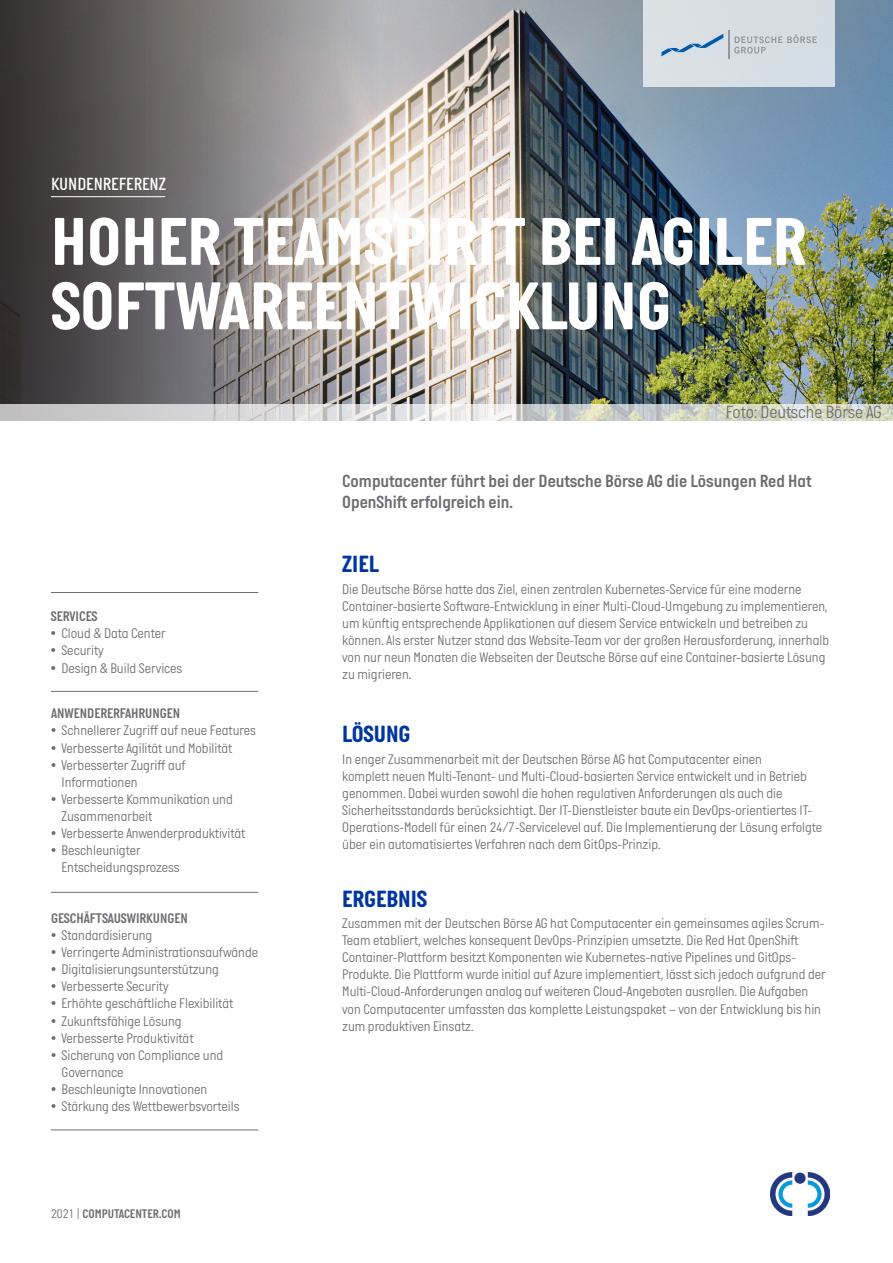
<style>
.page{position:relative;width:893px;height:1263px;background:#fff}
.page>*{position:absolute;margin:0;border:0;box-sizing:border-box;transform-origin:0 0}
.t1{font:700 69px/64.5px "Italian Plate No One";color:#fff}
.Main_Body_-_header{font:700 24px "Italian Plate No One";color:#0036a0}
.Subtitle{font:18px/21.6px "Italian Plate No One D Bd";color:#6c6d70}
.Quote_Text{font:300 18px "Italian Plate No One";color:#6c6d70}
.t2{font:500 18px "Italian Plate No One";color:#fff}
.Body{font:300 14.25px/17.1px "Italian Plate No One";color:#6c6d70}
.Body-2{font:14.25px "Italian Plate No One D Bd";color:#6c6d70}
.t3{font:12.75px "Italian Plate No One D Bd";color:#6c6d70}
.s1{font-family:"Italian Plate No One";font-weight:300}
</style>
<div class="page">
<img style="left:400px;top:0;width:493px;height:404px">
<svg style="left:0;top:0;width:400px;height:404px;background:#7d7878"></svg>
<div style="left:643px;top:0;width:192px;height:87px;background:#d7dee4"></div>
<hr style="left:51px;top:1129px;width:207px;height:1px;background:#6c6d70">
<hr style="left:51px;top:592px;width:207px;height:1px;background:#6c6d70">
<hr style="left:51px;top:196px;width:114px;height:1px;background:#fff">
<hr style="left:51px;top:691px;width:207px;height:1px;background:#6c6d70">
<hr style="left:51px;top:892px;width:207px;height:1px;background:#6c6d70">
<svg style="left:734px;top:35px;width:83px;height:19px"></svg>
<svg style="left:661px;top:34px;width:62px;height:22px"></svg>
<hr style="left:728px;top:31px;width:2px;height:28px;background:#90979d">
<svg style="left:0;top:404px;width:893px;height:17px;background:#d4d5d0"></svg>
<img style="left:771px;top:1172px;width:58px;height:43px">
<p class="t2" style="left:51px;top:174px;width:116px">KUNDENREFERENZ</p>
<p class="t1" style="left:51px;top:209px;width:756px">HOHER TEAMSPIRIT BEI AGILER<br>SOFTWAREENTWICKLUNG</p>
<p class="Quote_Text" style="left:726px;top:402px;width:158px">Foto: Deutsche Börse AG</p>
<p class="Body-2" style="left:51px;top:609px;width:48px">SERVICES</p>
<p class="Body" style="left:51px;top:626px;width:116px">• Cloud &amp; Data Center</p>
<p class="Body" style="left:51px;top:643px;width:54px">• Security</p>
<p class="Body" style="left:51px;top:660px;width:133px">• Design &amp; Build Services</p>
<p class="Body-2" style="left:51px;top:706px;width:131px">ANWENDERERFAHRUNGEN</p>
<p class="Body" style="left:51px;top:723px;width:206px">• Schnellerer Zugriff auf neue Features</p>
<p class="Body" style="left:51px;top:740px;width:183px">• Verbesserte Agilität und Mobilität</p>
<p class="Body" style="left:62px;top:757px;width:126px;text-indent:-11px">• Verbesserter Zugriff auf<br>Informationen</p>
<p class="Body" style="left:62px;top:791px;width:173px;text-indent:-11px">• Verbesserte Kommunikation und<br>Zusammenarbeit</p>
<p class="Body" style="left:51px;top:825px;width:196px">• Verbesserte Anwenderproduktivität</p>
<p class="Body" style="left:62px;top:842px;width:120px;text-indent:-11px">• Beschleunigter<br>Entscheidungsprozess</p>
<p class="Body-2" style="left:51px;top:910px;width:138px">GESCHÄFTSAUSWIRKUNGEN</p>
<p class="Body" style="left:51px;top:927px;width:103px">• Standardisierung</p>
<p class="Body" style="left:51px;top:944px;width:209px">• Verringerte Administrationsaufwände</p>
<p class="Body" style="left:51px;top:961px;width:169px">• Digitalisierungsunterstützung</p>
<p class="Body" style="left:51px;top:978px;width:119px">• Verbesserte Security</p>
<p class="Body" style="left:51px;top:996px;width:184px">• Erhöhte geschäftliche Flexibilität</p>
<p class="Body" style="left:51px;top:1013px;width:132px">• Zukunftsfähige Lösung</p>
<p class="Body" style="left:51px;top:1030px;width:144px">• Verbesserte Produktivität</p>
<p class="Body" style="left:62px;top:1047px;width:163px;text-indent:-11px">• Sicherung von Compliance und<br>Governance</p>
<p class="Body" style="left:51px;top:1081px;width:158px">• Beschleunigte Innovationen</p>
<p class="Body" style="left:51px;top:1098px;width:190px">• Stärkung des Wettbewerbsvorteils</p>
<p class="t3" style="left:51px;top:1206px;width:131px"><span class="s1">2021 |</span> COMPUTACENTER.COM</p>
<p class="Subtitle" style="left:342px;top:470px;width:471px">Computacenter führt bei der Deutsche Börse AG die Lösungen Red Hat<br>OpenShift erfolgreich ein.</p>
<p class="Main_Body_-_header" style="left:342px;top:551px;width:38px">ZIEL</p>
<p class="Body" style="left:342px;top:581px;width:488px">Die Deutsche Börse hatte das Ziel, einen zentralen Kubernetes-Service für eine moderne Container-basierte Software-Entwicklung in einer Multi-Cloud-Umgebung zu implementieren, um künftig entsprechende Applikationen auf diesem Service entwickeln und betreiben zu können. Als erster Nutzer stand das Website-Team vor der großen Herausforderung, innerhalb von nur neun Monaten die Webseiten der Deutsche Börse auf eine Container-basierte Lösung zu migrieren.</p>
<p class="Main_Body_-_header" style="left:342px;top:721px;width:70px">LÖSUNG</p>
<p class="Body" style="left:342px;top:751px;width:481px">In enger Zusammenarbeit mit der Deutschen Börse AG hat Computacenter einen<br>komplett neuen Multi-Tenant- und Multi-Cloud-basierten Service entwickelt und in Betrieb genommen. Dabei wurden sowohl die hohen regulativen Anforderungen als auch die Sicherheitsstandards berücksichtigt. Der IT-Dienstleister baute ein DevOps-orientiertes IT-Operations-Modell für einen 24/7-Servicelevel auf. Die Implementierung der Lösung erfolgte über ein automatisiertes Verfahren nach dem GitOps-Prinzip.</p>
<p class="Main_Body_-_header" style="left:342px;top:886px;width:87px">ERGEBNIS</p>
<p class="Body" style="left:342px;top:915px;width:485px">Zusammen mit der Deutschen Börse AG hat Computacenter ein gemeinsames agiles Scrum-Team etabliert, welches konsequent DevOps-Prinzipien umsetzte. Die Red Hat OpenShift Container-Plattform besitzt Komponenten wie Kubernetes-native Pipelines und GitOps-Produkte. Die Plattform wurde initial auf Azure implementiert, lässt sich jedoch aufgrund der Multi-Cloud-Anforderungen analog auf weiteren Cloud-Angeboten ausrollen. Die Aufgaben von Computacenter umfassten das komplette Leistungspaket – von der Entwicklung bis hin zum produktiven Einsatz.</p>
</div>
